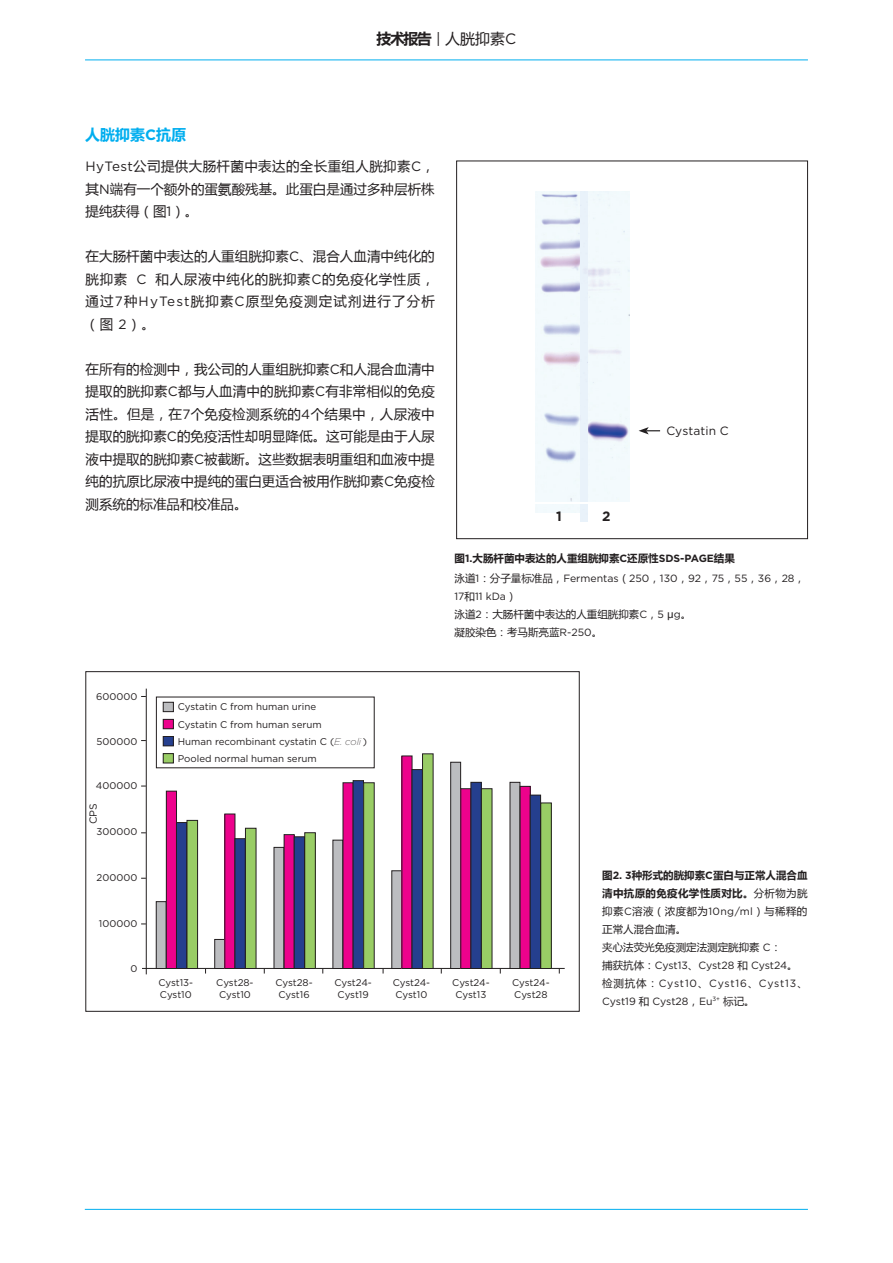
<style>
.page{position:relative;width:893px;height:1263px;background:#fff}
.page>*{position:absolute;margin:0;border:0;box-sizing:border-box;transform-origin:0 0}
.t1{font:700 15px "Microsoft Ya Hei";color:#231f20}
.t2{font:700 15px "Microsoft Ya Hei";color:#00aeef}
.t3{font:14.4px "Arial";color:#030303}
.t4{font:13.5px/22.5px "Microsoft Ya Hei";letter-spacing:.005em;color:#231f20;text-align:justify}
.t5{font:700 13.5px "Gotham";color:#231f20}
.t6{font:12px "Gotham";letter-spacing:.01em;color:#231f20}
.t7{font:10.5px/18px "Microsoft Ya Hei";color:#231f20}
.t8{font:10.5px/18px "Gotham";color:#231f20}
.t9{font:700 10.5px "Microsoft Ya Hei";color:#231f20}
.t10{font:10.2px "Gotham";color:#231f20}
.t11{font:9.75px/11.7px "Gotham";color:#231f20}
.s1{font-family:"Gotham"}
.s2{font-family:"Gotham";font-weight:400}
.s3{font-weight:400}
.s4{font-weight:200;font-style:italic}
.s5{font-family:"Microsoft Ya Hei"}
.s6{font-weight:700}
.s7{font-family:"Gotham";font-weight:700}
</style>
<div class="page">
<hr style="left:85px;top:60px;width:723px;height:1px;background:#00aeef">
<hr style="left:85px;top:1209px;width:723px;height:1px;background:#00aeef">
<div style="left:456px;top:161px;width:352px;height:378px;border:1px solid #231f20"></div>
<img style="left:536px;top:504px;width:45px;height:9px">
<img style="left:588px;top:191px;width:42px;height:311px">
<img style="left:536px;top:191px;width:45px;height:311px">
<svg style="left:639px;top:427px;width:21px;height:7px"></svg>
<hr style="left:146px;top:689px;width:1px;height:285px;background:#231f20">
<hr style="left:142px;top:968px;width:423px;height:1px;background:#231f20">
<div style="left:156px;top:902px;width:10px;height:66px;background:#bcbdc0"></div>
<div style="left:156px;top:901px;width:11px;height:68px;border:1px solid #231f20"></div>
<div style="left:166px;top:791px;width:11px;height:177px;background:#ed028c"></div>
<div style="left:166px;top:791px;width:11px;height:178px;border:1px solid #231f20"></div>
<div style="left:176px;top:822px;width:11px;height:146px;background:#253f8e"></div>
<div style="left:176px;top:822px;width:11px;height:147px;border:1px solid #231f20"></div>
<div style="left:187px;top:820px;width:11px;height:148px;background:#99cd65"></div>
<div style="left:187px;top:820px;width:11px;height:149px;border:1px solid #231f20"></div>
<div style="left:215px;top:939px;width:10px;height:29px;background:#bcbdc0"></div>
<div style="left:214px;top:939px;width:11px;height:30px;border:1px solid #231f20"></div>
<div style="left:225px;top:814px;width:10px;height:154px;background:#ed028c"></div>
<div style="left:224px;top:814px;width:11px;height:155px;border:1px solid #231f20"></div>
<div style="left:235px;top:839px;width:10px;height:129px;background:#253f8e"></div>
<div style="left:245px;top:828px;width:11px;height:140px;background:#99cd65"></div>
<div style="left:245px;top:828px;width:11px;height:141px;border:1px solid #231f20"></div>
<div style="left:274px;top:847px;width:10px;height:121px;background:#bcbdc0"></div>
<div style="left:274px;top:847px;width:10px;height:122px;border:1px solid #231f20"></div>
<div style="left:284px;top:835px;width:10px;height:133px;background:#ed028c"></div>
<div style="left:294px;top:837px;width:11px;height:131px;background:#253f8e"></div>
<div style="left:294px;top:836px;width:11px;height:133px;border:1px solid #231f20"></div>
<div style="left:305px;top:833px;width:10px;height:135px;background:#99cd65"></div>
<div style="left:304px;top:832px;width:12px;height:137px;border:1px solid #231f20"></div>
<div style="left:333px;top:840px;width:10px;height:128px;background:#bcbdc0"></div>
<div style="left:333px;top:840px;width:10px;height:129px;border:1px solid #231f20"></div>
<div style="left:343px;top:783px;width:10px;height:185px;background:#ed028c"></div>
<div style="left:353px;top:781px;width:10px;height:187px;background:#253f8e"></div>
<div style="left:353px;top:780px;width:11px;height:189px;border:1px solid #231f20"></div>
<div style="left:364px;top:783px;width:10px;height:185px;background:#99cd65"></div>
<div style="left:363px;top:782px;width:12px;height:187px;border:1px solid #231f20"></div>
<div style="left:392px;top:871px;width:10px;height:97px;background:#bcbdc0"></div>
<div style="left:402px;top:756px;width:10px;height:212px;background:#ed028c"></div>
<div style="left:401px;top:755px;width:11px;height:214px;border:1px solid #231f20"></div>
<div style="left:412px;top:769px;width:10px;height:199px;background:#253f8e"></div>
<div style="left:412px;top:769px;width:11px;height:200px;border:1px solid #231f20"></div>
<div style="left:422px;top:754px;width:11px;height:214px;background:#99cd65"></div>
<div style="left:422px;top:753px;width:11px;height:216px;border:1px solid #231f20"></div>
<div style="left:451px;top:762px;width:10px;height:206px;background:#bcbdc0"></div>
<div style="left:450px;top:762px;width:11px;height:207px;border:1px solid #231f20"></div>
<div style="left:461px;top:789px;width:10px;height:179px;background:#ed028c"></div>
<div style="left:460px;top:788px;width:11px;height:181px;border:1px solid #231f20"></div>
<div style="left:471px;top:782px;width:10px;height:186px;background:#253f8e"></div>
<div style="left:470px;top:782px;width:12px;height:187px;border:1px solid #231f20"></div>
<div style="left:481px;top:789px;width:11px;height:179px;background:#99cd65"></div>
<div style="left:481px;top:788px;width:11px;height:181px;border:1px solid #231f20"></div>
<div style="left:510px;top:782px;width:10px;height:186px;background:#bcbdc0"></div>
<div style="left:510px;top:782px;width:10px;height:187px;border:1px solid #231f20"></div>
<div style="left:520px;top:786px;width:10px;height:182px;background:#ed028c"></div>
<div style="left:530px;top:795px;width:11px;height:173px;background:#253f8e"></div>
<div style="left:530px;top:795px;width:11px;height:174px;border:1px solid #231f20"></div>
<div style="left:541px;top:803px;width:10px;height:165px;background:#99cd65"></div>
<div style="left:540px;top:802px;width:12px;height:167px;border:1px solid #231f20"></div>
<div style="left:163px;top:719px;width:10px;height:10px;background:#ed028c"></div>
<div style="left:163px;top:719px;width:11px;height:10px;border:1px solid #231f20"></div>
<div style="left:163px;top:702px;width:10px;height:10px;background:#bcbdc0"></div>
<div style="left:163px;top:702px;width:11px;height:10px;border:1px solid #231f20"></div>
<div style="left:163px;top:736px;width:10px;height:10px;background:#253f8e"></div>
<div style="left:163px;top:736px;width:11px;height:10px;border:1px solid #231f20"></div>
<div style="left:163px;top:754px;width:10px;height:9px;background:#99cd65"></div>
<div style="left:163px;top:753px;width:11px;height:10px;border:1px solid #231f20"></div>
<p class="t2" style="left:85px;top:124px;width:103px">人胱抑素<span class="s1">C</span>抗原</p>
<p class="t1" style="left:377px;top:28px;width:141px">技术报告 <span class="s2">|</span> <span class="s3">人胱抑素</span><span class="s2">C</span></p>
<p class="t4" style="left:86px;top:155px;width:351px"><span class="s1">HyTest</span>公司提供大肠杆菌中表达的全长重组人胱抑素<span class="s1">C</span>，其<span class="s1">N</span>端有一个额外的蛋氨酸残基。此蛋白是通过多种层析株提纯获得（图<span class="s1">1</span>）。</p>
<p class="t4" style="left:86px;top:245px;width:351px">在大肠杆菌中表达的人重组胱抑素<span class="s1">C</span>、混合人血清中纯化的胱抑素 <span class="s1">C</span> 和人尿液中纯化的胱抑素<span class="s1">C</span>的免疫化学性质，通过<span class="s1">7</span>种<span class="s1">HyTest</span>胱抑素<span class="s1">C</span>原型免疫测定试剂进行了分析（图 <span class="s1">2</span>）。</p>
<p class="t4" style="left:86px;top:357px;width:351px">在所有的检测中，我公司的人重组胱抑素<span class="s1">C</span>和人混合血清中提取的胱抑素<span class="s1">C</span>都与人血清中的胱抑素<span class="s1">C</span>有非常相似的免疫活性。但是，在<span class="s1">7</span>个免疫检测系统的<span class="s1">4</span>个结果中，人尿液中提取的胱抑素<span class="s1">C</span>的免疫活性却明显降低。这可能是由于人尿液中提取的胱抑素<span class="s1">C</span>被截断。这些数据表明重组和血液中提纯的抗原比尿液中提纯的蛋白更适合被用作胱抑素<span class="s1">C</span>免疫检测系统的标准品和校准品。</p>
<p class="t3" style="left:555px;top:507px;width:10px">1</p>
<p class="t3" style="left:603px;top:507px;width:10px">2</p>
<p class="t5" style="left:556px;top:508px;width:7px">1</p>
<p class="t5" style="left:602px;top:508px;width:10px">2</p>
<p class="t3" style="left:667px;top:421px;width:68px">Cystatin C</p>
<p class="t6" style="left:666px;top:423px;width:64px">Cystatin C</p>
<p class="t11" style="left:96px;top:691px;width:43px">600000</p>
<p class="t11" style="left:96px;top:735px;width:42px">500000</p>
<p class="t11" style="left:96px;top:779px;width:43px">400000</p>
<p class="t10" style="left:87px;top:824px;width:22px;rotate:-90deg">CPS</p>
<p class="t11" style="left:96px;top:825px;width:42px">300000</p>
<p class="t11" style="left:97px;top:871px;width:42px">200000</p>
<p class="t11" style="left:99px;top:917px;width:40px">100000</p>
<p class="t11" style="left:130px;top:962px;width:8px">0</p>
<p class="t11" style="left:178px;top:698px;width:191px;line-height:17.2px">Cystatin C from human urine<br>Cystatin C from human serum<br>Human recombinant cystatin C (<span class="s4">E. coli</span> )<br>Pooled normal human serum</p>
<p class="t9" style="left:455px;top:551px;width:282px">图<span class="s1">1.</span>大肠杆菌中表达的人重组胱抑素<span class="s1">C</span>还原性<span class="s1">SDS-PAGE</span>结果</p>
<p class="t8" style="left:455px;top:569px;width:352px"><span class="s5">泳道</span>1<span class="s5">：分子量标准品，</span>Fermentas<span class="s5">（</span>250<span class="s5">，</span>130<span class="s5">，</span>92<span class="s5">，</span>75<span class="s5">，</span>55<span class="s5">，</span>36<span class="s5">，</span>28<span class="s5">，<br></span>17<span class="s5">和</span>11 kDa<span class="s5">）</span></p>
<p class="t7" style="left:455px;top:605px;width:238px">泳道<span class="s1">2</span>：大肠杆菌中表达的人重组胱抑素<span class="s1">C</span>，<span class="s1">5</span> μ<span class="s1">g</span>。凝胶染色：考马斯亮蓝<span class="s1">R-250</span>。</p>
<p class="t11" style="left:158px;top:977px;width:36px">Cyst13-<br>Cyst10</p>
<p class="t11" style="left:216px;top:977px;width:39px">Cyst28-<br>Cyst10</p>
<p class="t11" style="left:275px;top:977px;width:39px;text-align:center">Cyst28-<br>Cyst16</p>
<p class="t11" style="left:334px;top:977px;width:39px;text-align:center">Cyst24-<br>Cyst19</p>
<p class="t11" style="left:393px;top:977px;width:39px">Cyst24-<br>Cyst10</p>
<p class="t11" style="left:452px;top:977px;width:39px;text-align:center">Cyst24-<br>Cyst13</p>
<p class="t11" style="left:512px;top:977px;width:39px">Cyst24-<br>Cyst28</p>
<p class="t7" style="left:602px;top:866px;width:207px"><span class="s6">图</span><span class="s7">2. 3</span><span class="s6">种形式的胱抑素</span><span class="s7">C</span><span class="s6">蛋白与正常人混合血清中抗原的免疫化学性质对比。</span>分析物为胱抑素<span class="s1">C</span>溶液（浓度都为<span class="s1">10ng/ml</span>）与稀释的正常人混合血清。<br>夹心法荧光免疫测定法测定胱抑素 <span class="s1">C</span>：</p>
<p class="t8" style="left:602px;top:956px;width:207px"><span class="s5">捕获抗体：</span>Cyst13<span class="s5">、</span>Cyst28 <span class="s5">和</span> Cyst24<span class="s5">。检测抗体：</span>Cyst10<span class="s5">、</span>Cyst16<span class="s5">、</span>Cyst13<span class="s5">、<br></span>Cyst19 <span class="s5">和</span> Cyst28<span class="s5">，</span>Eu<sup>3+</sup> <span class="s5">标记。</span></p>
</div>
